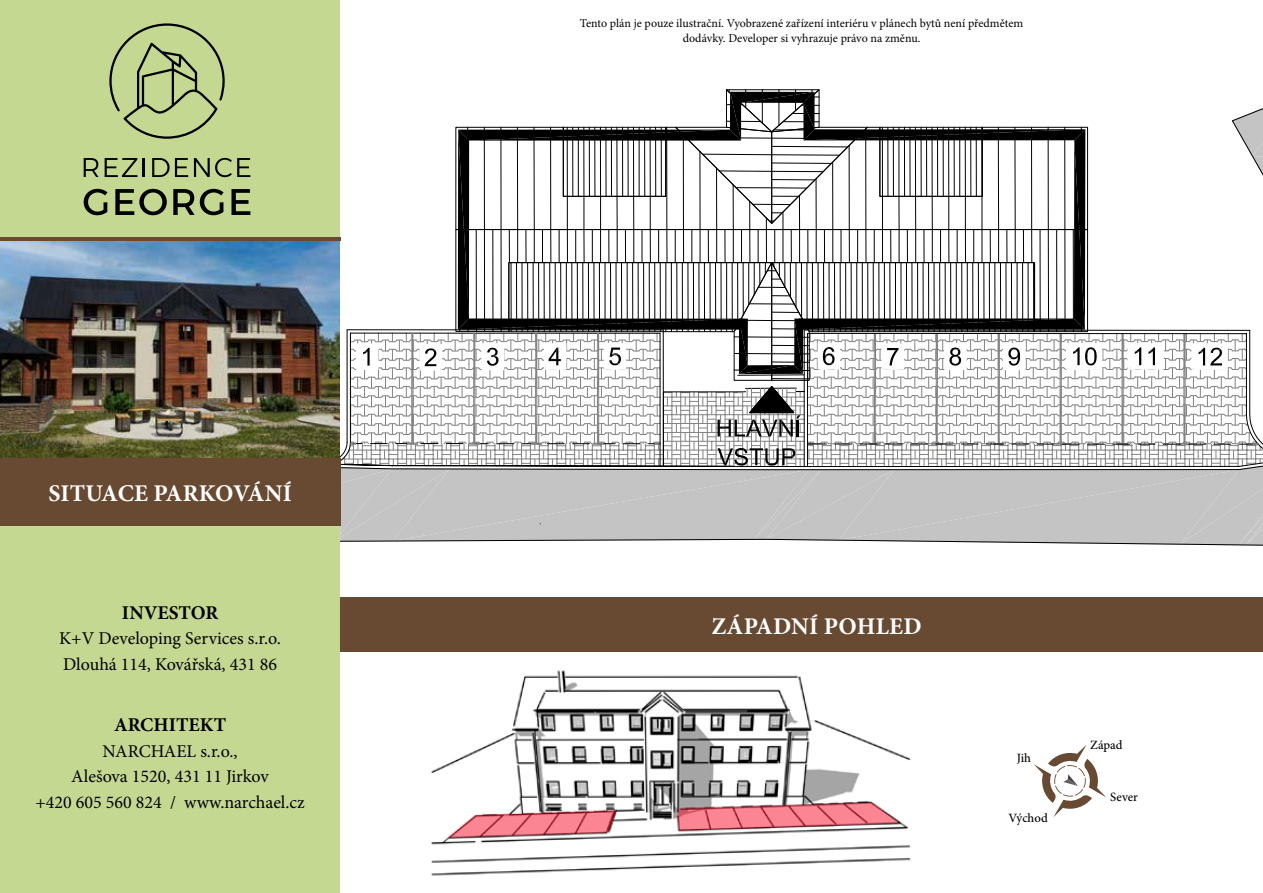
<style>
.page{position:relative;width:1263px;height:893px;background:#fff}
.page>*{position:absolute;margin:0;border:0;box-sizing:border-box;transform-origin:0 0}
.t1{font:700 24px "Minion Pro";letter-spacing:.01em;color:#fff}
.t2{font:700 19.5px "Minion Pro";color:#000}
.t3{font:18px/25.5px "Minion Pro";color:#000}
.t4{font:500 12.6px "Minion Pro";color:#000}
.t5{font:12px/14.4px "Minion Pro";color:#000;text-align:center}
</style>
<div class="page">
<div style="left:0;top:0;width:340px;height:893px;background:#c5d892"></div>
<img style="left:0;top:241px;width:340px;height:218px">
<svg style="left:84px;top:158px;width:15px;height:19px"></svg>
<svg style="left:105px;top:158px;width:32px;height:19px"></svg>
<svg style="left:143px;top:158px;width:2px;height:19px"></svg>
<svg style="left:152px;top:158px;width:36px;height:19px"></svg>
<svg style="left:194px;top:158px;width:56px;height:19px"></svg>
<svg style="left:84px;top:189px;width:23px;height:26px"></svg>
<svg style="left:115px;top:189px;width:52px;height:26px"></svg>
<svg style="left:173px;top:189px;width:51px;height:26px"></svg>
<svg style="left:231px;top:189px;width:19px;height:26px"></svg>
<svg style="left:109px;top:23px;width:116px;height:116px"></svg>
<div style="left:340px;top:598px;width:923px;height:54px;background:#684a32"></div>
<img style="left:431px;top:670px;width:480px;height:206px">
<svg style="left:340px;top:89px;width:923px;height:457px"></svg>
<div style="left:0;top:459px;width:340px;height:67px;background:#684a32"></div>
<hr style="left:0;top:238px;width:340px;height:3px;background:#684a32">
<svg style="left:1034px;top:745px;width:72px;height:72px"></svg>
<h1 class="t1" style="left:48px;top:477px;width:245px">SITUACE PARKOVÁNÍ</h1>
<h2 class="t2" style="left:122px;top:599px;width:98px">INVESTOR</h2>
<h3 class="t3" style="left:59px;top:626px;width:223px">K+V Developing Services s.r.o.<br>Dlouhá 114, Kovářská, 431 86</h3>
<h2 class="t2" style="left:114px;top:711px;width:114px">ARCHITEKT</h2>
<h3 class="t3" style="left:36px;top:738px;width:271px;text-align:center">NARCHAEL s.r.o.,<br>Alešova 1520, 431 11 Jirkov<br>+420 605 560 824 / www.narchael.cz</h3>
<p class="t5" style="left:580px;top:16px;width:445px">Tento plán je pouze ilustrační. Vyobrazené zařízení interiéru v plánech bytů není předmětem dodávky. Developer si vyhrazuje právo na změnu.</p>
<h1 class="t1" style="left:711px;top:609px;width:212px">ZÁPADNÍ POHLED</h1>
<p class="t4" style="left:1017px;top:750px;width:16px">Jih</p>
<p class="t4" style="left:1008px;top:809px;width:41px">Východ</p>
<p class="t4" style="left:1090px;top:737px;width:34px">Západ</p>
<p class="t4" style="left:1110px;top:788px;width:29px">Sever</p>
</div>
